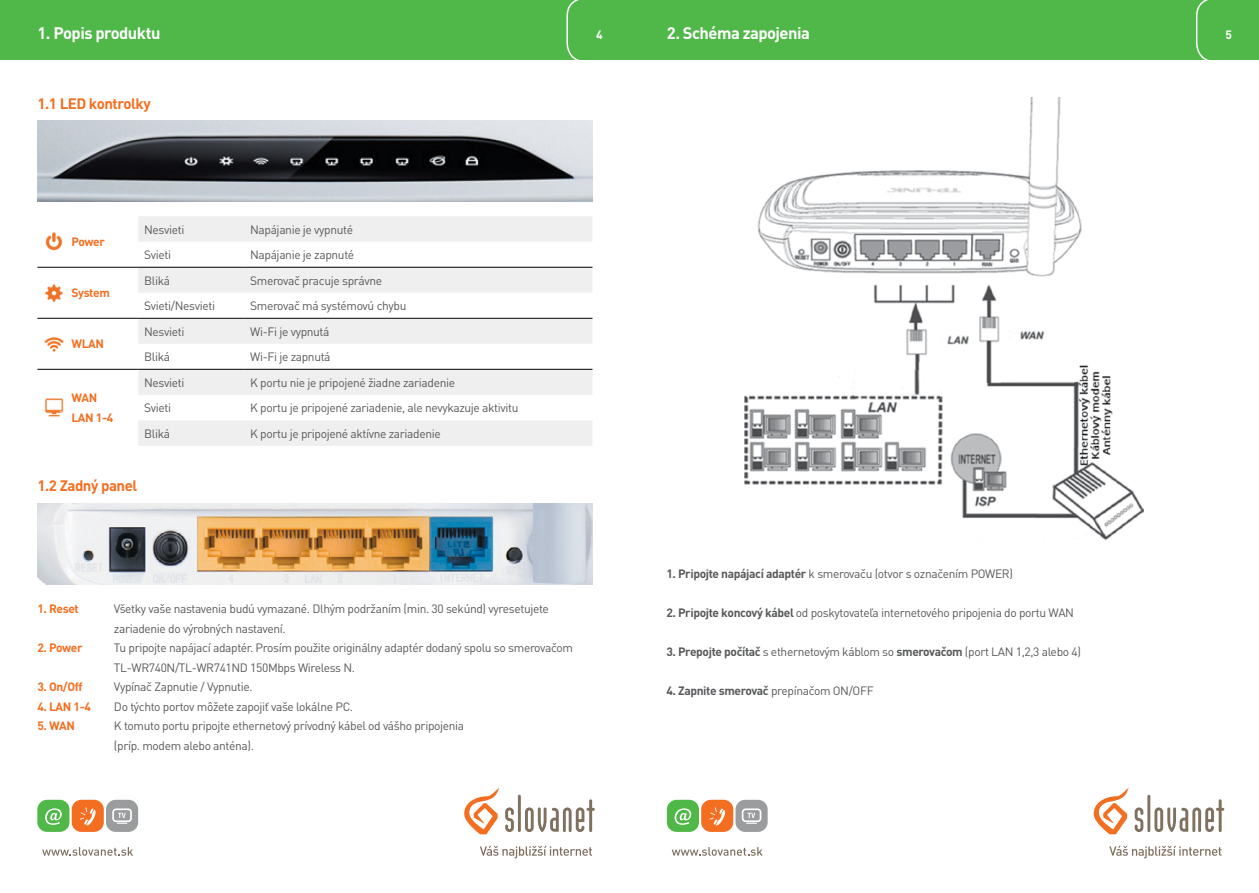
<style>
.page{position:relative;width:1259px;height:893px;background:#fff}
.page>*{position:absolute;margin:0;border:0;box-sizing:border-box;transform-origin:0 0}
.t1{font:700 16.5px "DIN Pro";letter-spacing:-.03em;color:#fff}
.t2{font:700 15px "DIN Pro";letter-spacing:-.03em;color:#f36f21}
.t3{font:12px/19.5px "DIN Pro";letter-spacing:-.03em;color:#58595b}
.t4{font:700 12px "DIN Pro";letter-spacing:-.03em;color:#f36f21}
.t5{font:700 12px "DIN Pro";letter-spacing:-.03em;color:#58595b}
.t6{font:700 12px "DIN Pro";color:#fff}
.s1{font-weight:700}
.s2{font-weight:400}
</style>
<div class="page">
<svg style="left:464px;top:788px;width:35px;height:46px"></svg>
<svg style="left:42px;top:847px;width:91px;height:9px"></svg>
<div style="left:37px;top:800px;width:32px;height:32px;background:#50b848;border-radius:10px"></div>
<div style="left:72px;top:800px;width:32px;height:32px;background:#f36e21;border-radius:10px"></div>
<svg style="left:45px;top:808px;width:17px;height:17px"></svg>
<svg style="left:80px;top:807px;width:16px;height:18px"></svg>
<div style="left:106px;top:800px;width:32px;height:32px;background:#9a9c9d;border-radius:10px"></div>
<svg style="left:112px;top:808px;width:20px;height:16px"></svg>
<svg style="left:505px;top:807px;width:9px;height:25px"></svg>
<hr style="left:518px;top:795px;width:3px;height:37px;background:#807060">
<svg style="left:525px;top:799px;width:70px;height:33px"></svg>
<svg style="left:480px;top:846px;width:112px;height:12px"></svg>
<svg style="left:1093px;top:788px;width:35px;height:46px"></svg>
<svg style="left:671px;top:847px;width:91px;height:9px"></svg>
<div style="left:667px;top:800px;width:32px;height:32px;background:#50b848;border-radius:10px"></div>
<div style="left:701px;top:800px;width:32px;height:32px;background:#f36e21;border-radius:10px"></div>
<svg style="left:674px;top:808px;width:17px;height:17px"></svg>
<svg style="left:709px;top:807px;width:16px;height:18px"></svg>
<div style="left:735px;top:800px;width:32px;height:32px;background:#9a9c9d;border-radius:10px"></div>
<svg style="left:742px;top:808px;width:19px;height:16px"></svg>
<svg style="left:1134px;top:807px;width:9px;height:25px"></svg>
<hr style="left:1147px;top:795px;width:3px;height:37px;background:#807060">
<svg style="left:1154px;top:799px;width:70px;height:33px"></svg>
<svg style="left:1109px;top:846px;width:112px;height:12px"></svg>
<div style="left:0;top:0;width:1259px;height:60px;background:#50b848"></div>
<svg style="left:566px;top:0;width:13px;height:60px"></svg>
<svg style="left:1196px;top:0;width:13px;height:60px"></svg>
<img style="left:37px;top:121px;width:555px;height:80px">
<img style="left:37px;top:503px;width:555px;height:81px">
<svg style="left:37px;top:216px;width:555px;height:230px"></svg>
<hr style="left:37px;top:267px;width:101px;height:1px;background:#000">
<hr style="left:138px;top:267px;width:106px;height:1px;background:#000">
<hr style="left:244px;top:267px;width:348px;height:1px;background:#000">
<hr style="left:37px;top:318px;width:101px;height:1px;background:#000">
<hr style="left:138px;top:318px;width:106px;height:1px;background:#000">
<hr style="left:244px;top:318px;width:348px;height:1px;background:#000">
<hr style="left:37px;top:369px;width:101px;height:1px;background:#000">
<hr style="left:138px;top:369px;width:106px;height:1px;background:#000">
<hr style="left:244px;top:369px;width:348px;height:1px;background:#000">
<img style="left:744px;top:98px;width:399px;height:443px">
<img style="left:44px;top:283px;width:20px;height:20px">
<img style="left:44px;top:334px;width:20px;height:19px">
<img style="left:44px;top:398px;width:20px;height:19px">
<img style="left:44px;top:231px;width:20px;height:20px">
<p class="t1" style="left:37px;top:22px;width:124px">1. Popis produktu</p>
<p class="t2" style="left:37px;top:94px;width:115px">1.1 LED kontrolky</p>
<p class="t1" style="left:667px;top:22px;width:145px">2. Schéma zapojenia</p>
<p class="t6" style="left:596px;top:27px;width:8px">4</p>
<p class="t6" style="left:1225px;top:27px;width:8px">5</p>
<p class="t4" style="left:71px;top:234px;width:35px">Power</p>
<p class="t4" style="left:71px;top:285px;width:40px">System</p>
<p class="t4" style="left:71px;top:336px;width:34px">WLAN</p>
<p class="t4" style="left:71px;top:390px;width:27px">WAN</p>
<p class="t4" style="left:71px;top:409px;width:43px">LAN 1-4</p>
<p class="t3" style="left:144px;top:219px;width:42px">Nesvieti</p>
<p class="t3" style="left:250px;top:219px;width:104px">Napájanie je vypnuté</p>
<p class="t3" style="left:144px;top:244px;width:29px">Svieti</p>
<p class="t3" style="left:250px;top:244px;width:106px">Napájanie je zapnuté</p>
<p class="t3" style="left:144px;top:270px;width:27px">Bliká</p>
<p class="t3" style="left:250px;top:270px;width:133px">Smerovač pracuje správne</p>
<p class="t3" style="left:144px;top:296px;width:72px">Svieti/Nesvieti</p>
<p class="t3" style="left:250px;top:296px;width:158px">Smerovač má systémovú chybu</p>
<p class="t3" style="left:144px;top:321px;width:42px">Nesvieti</p>
<p class="t3" style="left:250px;top:321px;width:81px">Wi-Fi je vypnutá</p>
<p class="t3" style="left:144px;top:347px;width:27px">Bliká</p>
<p class="t3" style="left:250px;top:347px;width:82px">Wi-Fi je zapnutá</p>
<p class="t3" style="left:144px;top:372px;width:42px">Nesvieti</p>
<p class="t3" style="left:250px;top:372px;width:206px">K portu nie je pripojené žiadne zariadenie</p>
<p class="t3" style="left:144px;top:398px;width:29px">Svieti</p>
<p class="t3" style="left:250px;top:398px;width:270px">K portu je pripojené zariadenie, ale nevykazuje aktivitu</p>
<p class="t3" style="left:144px;top:423px;width:27px">Bliká</p>
<p class="t3" style="left:250px;top:423px;width:192px">K portu je pripojené aktívne zariadenie</p>
<p class="t2" style="left:37px;top:475px;width:101px">1.2 Zadný panel</p>
<p class="t4" style="left:37px;top:600px;width:43px">1. Reset</p>
<p class="t3" style="left:114px;top:598px;width:436px">Všetky vaše nastavenia budú vymazané. Dlhým podržaním (min. 30 sekúnd) vyresetujete zariadenie do výrobných nastavení.</p>
<p class="t4" style="left:37px;top:639px;width:47px">2. Power</p>
<p class="t3" style="left:114px;top:637px;width:460px">Tu pripojte napájací adaptér. Prosím použite originálny adaptér dodaný spolu so smerovačom<br>TL-WR740N/TL-WR741ND 150Mbps Wireless N.</p>
<p class="t4" style="left:37px;top:678px;width:47px">3. On/Off</p>
<p class="t3" style="left:114px;top:676px;width:140px">Vypínač Zapnutie / Vypnutie.</p>
<p class="t4" style="left:37px;top:698px;width:55px">4. LAN 1-4</p>
<p class="t3" style="left:114px;top:696px;width:241px">Do týchto portov môžete zapojiť vaše lokálne PC.</p>
<p class="t4" style="left:37px;top:717px;width:39px">5. WAN</p>
<p class="t3" style="left:114px;top:715px;width:352px">K tomuto portu pripojte ethernetový prívodný kábel od vášho pripojenia (príp. modem alebo anténa).</p>
<p class="t3" style="left:666px;top:564px;width:348px"><span class="s1">1. Pripojte napájací adaptér</span> k smerovaču (otvor s označením POWER)</p>
<p class="t3" style="left:666px;top:603px;width:409px"><span class="s1">2. Pripojte koncový kábel</span> od poskytovateľa internetového pripojenia do portu WAN</p>
<p class="t3" style="left:666px;top:642px;width:416px"><span class="s1">3. Prepojte počítač</span> s ethernetovým káblom so <span class="s1">smerovačom</span> (port LAN 1,2,3 alebo 4)</p>
<p class="t5" style="left:666px;top:683px;width:209px">4. Zapnite smerovač <span class="s2">prepínačom ON/OFF</span></p>
</div>
